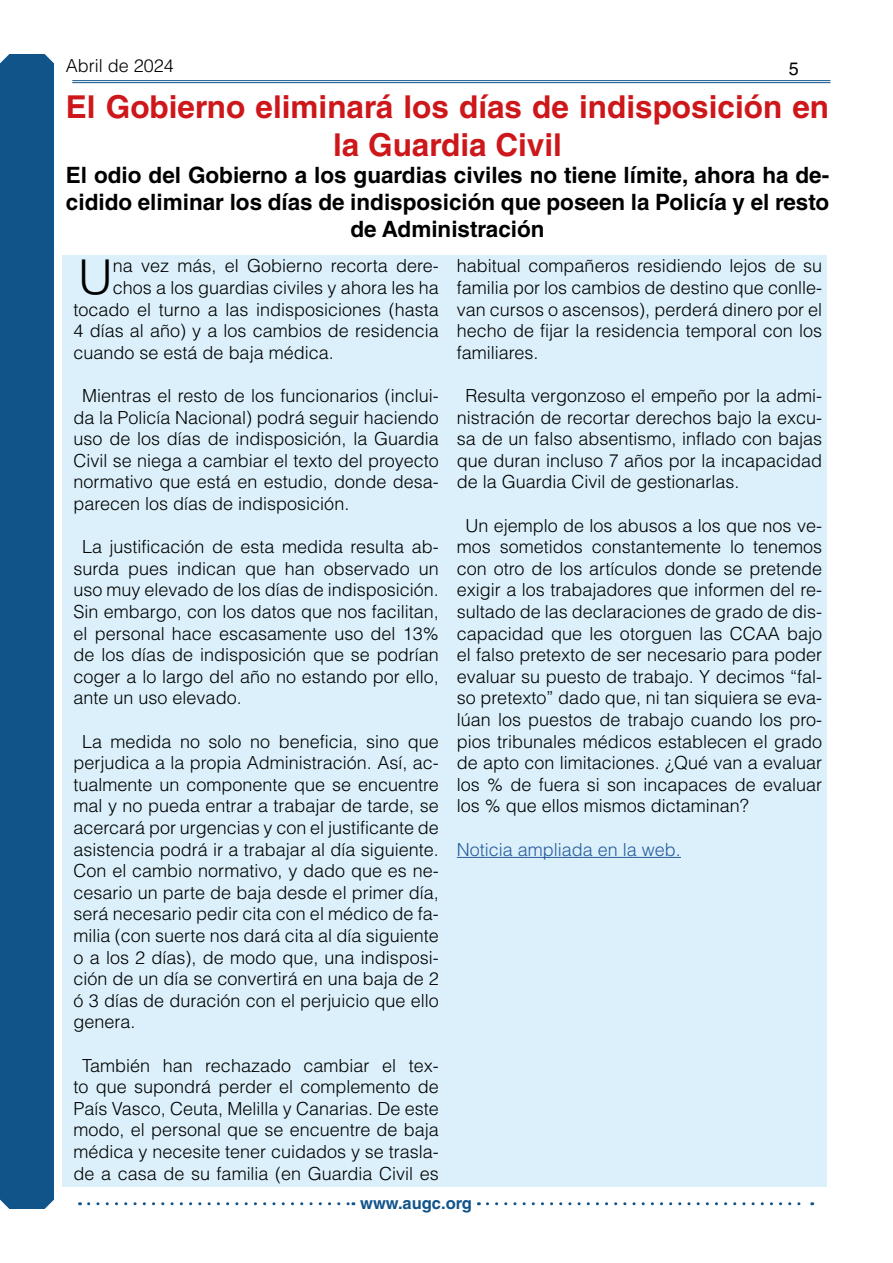
<style>
.page{position:relative;width:893px;height:1263px;background:#fff}
.page>*{position:absolute;margin:0;border:0;box-sizing:border-box;transform-origin:0 0}
.t1{font:300 48px "Helvetica LT Std";color:#000}
.t2{font:700 31.5px/37.8px "Helvetica LT Std";color:#cd171a;text-align:center}
.t3{font:700 22.5px/27px "Helvetica LT Std";color:#000;text-align:center}
.t4{font:300 18px/21.6px "Helvetica LT Std";color:#000;text-align:justify}
.t5{font:300 18px "Helvetica LT Std";color:#275b9b}
.t6{font:18px "Helvetica LT Std";color:#000}
.t7{font:700 16.5px "Helvetica LT Std";color:#11548a}
</style>
<div class="page">
<div style="left:0;top:54px;width:54px;height:1155px;background:#11548a"></div>
<svg style="left:89px;top:1202px;width:265px;height:3px"></svg>
<svg style="left:487px;top:1202px;width:326px;height:3px"></svg>
<hr style="left:72px;top:80px;width:758px;height:1px;background:#11548a">
<hr style="left:72px;top:82px;width:758px;height:1px;background:#11548a">
<div style="left:62px;top:255px;width:764px;height:931px;background:#dbf0fa"></div>
<hr style="left:457px;top:857px;width:224px;height:1px;background:#275b9b">
<p class="t4" style="left:66px;top:55px;width:110px">Abril de 2024</p>
<h2 class="t2" style="left:66px;top:88px;width:765px">El Gobierno eliminará los días de indisposición en la Guardia Civil</h2>
<p class="t3" style="left:66px;top:161px;width:765px">El odio del Gobierno a los guardias civiles no tiene límite, ahora ha de&shy;cidido eliminar los días de indisposición que poseen la Policía y el resto de Administración</p>
<h1 class="t1" style="left:78px;top:247px;width:36px">U</h1>
<p class="t4" style="left:113px;top:255px;width:327px">na vez más, el Gobierno recorta dere-</p>
<p class="t6" style="left:789px;top:58px;width:12px">5</p>
<p class="t4" style="left:457px;top:255px;width:367px">habitual compañeros residiendo lejos de su familia por los cambios de destino que conlle&shy;van cursos o ascensos), perderá dinero por el hecho de fijar la residencia temporal con los familiares.</p>
<p class="t4" style="left:457px;top:385px;width:367px;text-indent:8px">Resulta vergonzoso el empeño por la admi&shy;nistración de recortar derechos bajo la excu&shy;sa de un falso absentismo, inflado con bajas que duran incluso 7 años por la incapacidad de la Guardia Civil de gestionarlas.</p>
<p class="t4" style="left:457px;top:514px;width:367px;text-indent:8px">Un ejemplo de los abusos a los que nos ve&shy;mos sometidos constantemente lo tenemos con otro de los artículos donde se pretende exigir a los trabajadores que informen del re&shy;sultado de las declaraciones de grado de dis&shy;capacidad que les otorguen las CCAA bajo el falso pretexto de ser necesario para poder evaluar su puesto de trabajo. Y decimos “fal&shy;so pretexto” dado que, ni tan siquiera se eva&shy;lúan los puestos de trabajo cuando los pro&shy;pios tribunales médicos establecen el grado de apto con limitaciones. ¿Qué van a evaluar los % de fuera si son incapaces de evaluar los % que ellos mismos dictaminan?</p>
<p class="t5" style="left:457px;top:838px;width:226px">Noticia ampliada en la web.</p>
<p class="t4" style="left:113px;top:277px;width:328px">chos a los guardias civiles y ahora les ha</p>
<p class="t4" style="left:74px;top:298px;width:367px">tocado el turno a las indisposiciones (hasta</p>
<p class="t4" style="left:74px;top:320px;width:367px">4 días al año) y a los cambios de residencia</p>
<p class="t4" style="left:74px;top:341px;width:262px">cuando se está de baja médica.</p>
<p class="t4" style="left:74px;top:385px;width:367px;text-indent:8px">Mientras el resto de los funcionarios (inclui&shy;da la Policía Nacional) podrá seguir haciendo uso de los días de indisposición, la Guardia Civil se niega a cambiar el texto del proyecto normativo que está en estudio, donde desa&shy;parecen los días de indisposición.</p>
<p class="t4" style="left:74px;top:536px;width:367px;text-indent:8px">La justificación de esta medida resulta ab&shy;surda pues indican que han observado un uso muy elevado de los días de indisposición.<br>Sin embargo, con los datos que nos facilitan, el personal hace escasamente uso del 13% de los días de indisposición que se podrían coger a lo largo del año no estando por ello, ante un uso elevado.</p>
<p class="t4" style="left:74px;top:730px;width:367px;text-indent:8px">La medida no solo no beneficia, sino que perjudica a la propia Administración. Así, ac&shy;tualmente un componente que se encuentre mal y no pueda entrar a trabajar de tarde, se acercará por urgencias y con el justificante de asistencia podrá ir a trabajar al día siguiente.<br>Con el cambio normativo, y dado que es ne&shy;cesario un parte de baja desde el primer día, será necesario pedir cita con el médico de fa&shy;milia (con suerte nos dará cita al día siguiente o a los 2 días), de modo que, una indisposi&shy;ción de un día se convertirá en una baja de 2 ó 3 días de duración con el perjuicio que ello genera.</p>
<p class="t4" style="left:74px;top:1054px;width:367px;text-align:center">También han rechazado cambiar el tex&shy;to que supondrá perder el complemento de País Vasco, Ceuta, Melilla y Canarias. De este modo, el personal que se encuentre de baja médica y necesite tener cuidados y se trasla&shy;de a casa de su familia (en Guardia Civil es</p>
<p class="t7" style="left:360px;top:1193px;width:113px">www.augc.org</p>
</div>
